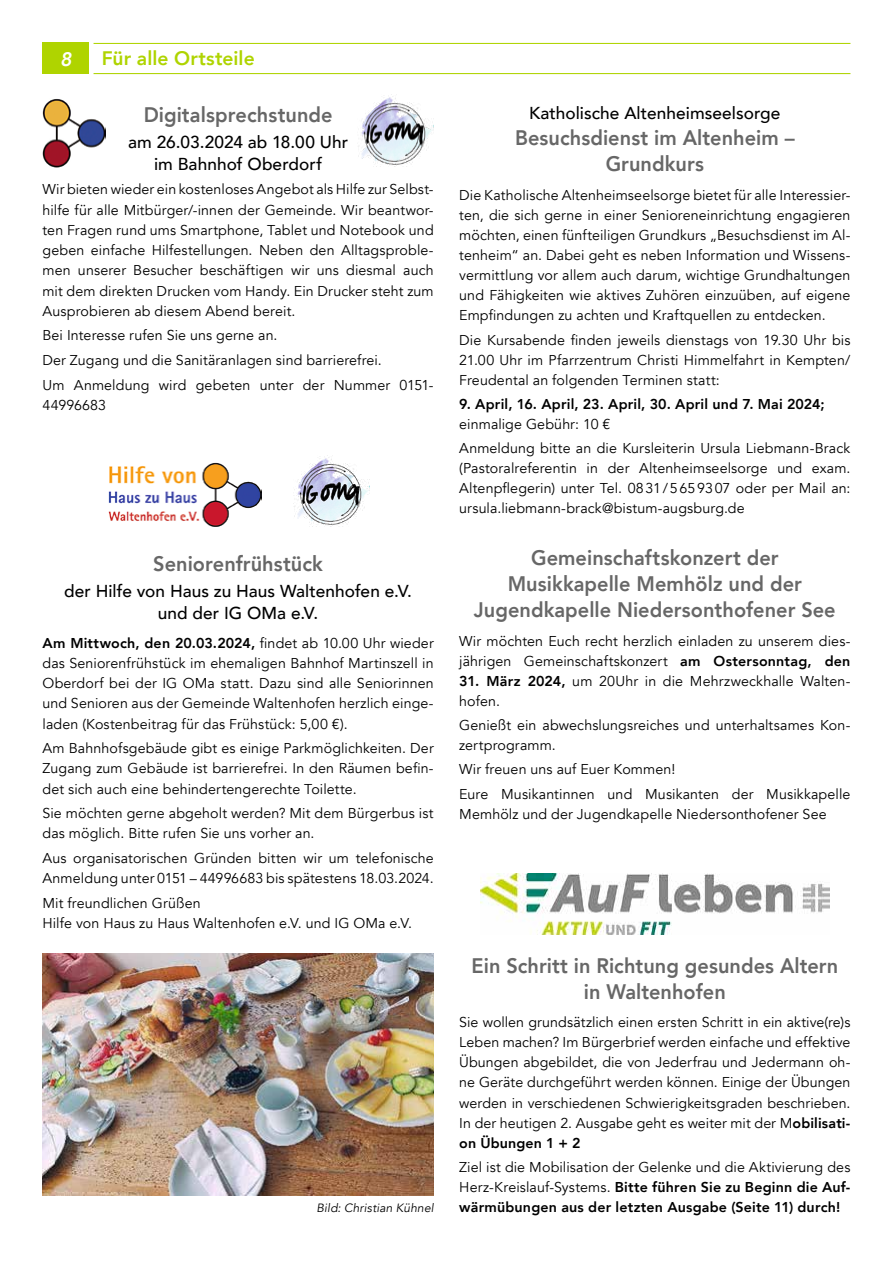
<style>
.page{position:relative;width:893px;height:1263px;background:#fff}
.page>*{position:absolute;margin:0;border:0;box-sizing:border-box;transform-origin:0 0}
.t1{font:800 21px/26.1px "Avenir LT Com";letter-spacing:.005em;color:#676767;text-align:center;scale:.95 1}
.t2{font:800 19.5px "Avenir LT Com";letter-spacing:.005em;color:#afd400}
.t3{font:italic 800 19.5px "Avenir LT Com";color:#fff}
.t4{font:500 17.25px/21.8px "Avenir LT Com";letter-spacing:.005em;color:#000;text-align:center}
.t5{font:14.25px/20.1px "Avenir LT Com";letter-spacing:.01em;color:#000}
.t6{font:800 14.25px "Avenir LT Com";letter-spacing:.015em;color:#000}
.t7{font:italic 12px "Avenir LT Com";letter-spacing:.015em;color:#000}
.s1{font-weight:800}
</style>
<div class="page">
<hr style="left:94px;top:73px;width:756px;height:1px;background:#afd400">
<hr style="left:94px;top:43px;width:756px;height:1px;background:#afd400">
<div style="left:43px;top:43px;width:46px;height:31px;background:#afd400"></div>
<img style="left:480px;top:874px;width:350px;height:60px">
<img style="left:293px;top:457px;width:77px;height:70px">
<img style="left:108px;top:462px;width:153px;height:65px">
<img style="left:43px;top:954px;width:391px;height:242px">
<img style="left:43px;top:99px;width:63px;height:68px">
<img style="left:358px;top:96px;width:76px;height:71px">
<h2 class="t3" style="left:60px;top:48px;width:13px">8</h2>
<h2 class="t2" style="left:102px;top:47px;width:154px">Für alle Ortsteile</h2>
<h1 class="t1" style="left:144px;top:102px;width:200px">Digitalsprechstunde</h1>
<p class="t4" style="left:128px;top:132px;width:221px">am 26.03.2024 ab 18.00 Uhr im Bahnhof Oberdorf</p>
<p class="t5" style="left:43px;top:180px;width:393px;text-align:justify">Wir bieten wieder ein kostenloses Angebot als Hilfe zur Selbst&shy;hilfe für alle Mitbürger/-innen der Gemeinde. Wir beantwor&shy;ten Fragen rund ums Smartphone, Tablet und Notebook und geben einfache Hilfestellungen. Neben den Alltagsproble&shy;men unserer Besucher beschäftigen wir uns diesmal auch mit dem direkten Drucken vom Handy. Ein Drucker steht zum Ausprobieren ab diesem Abend bereit.</p>
<p class="t5" style="left:43px;top:324px;width:393px;line-height:24.5px">Bei Interesse rufen Sie uns gerne an.<br>Der Zugang und die Sanitäranlagen sind barrierefrei.<br>Um Anmeldung wird gebeten unter der Nummer 0151-</p>
<p class="t5" style="left:43px;top:395px;width:65px">44996683</p>
<h1 class="t1" style="left:153px;top:551px;width:180px">Seniorenfrühstück</h1>
<p class="t4" style="left:64px;top:581px;width:349px">der Hilfe von Haus zu Haus Waltenhofen e.V. und der IG OMa e.V.</p>
<p class="t5" style="left:43px;top:633px;width:393px;text-align:justify"><span class="s1">Am Mittwoch, den 20.03.2024,</span> findet ab 10.00 Uhr wieder das Seniorenfrühstück im ehemaligen Bahnhof Martinszell in Oberdorf bei der IG OMa statt. Dazu sind alle Seniorinnen und Senioren aus der Gemeinde Waltenhofen herzlich einge&shy;laden (Kostenbeitrag für das Frühstück: 5,00 €).</p>
<p class="t5" style="left:43px;top:738px;width:393px;text-align:justify">Am Bahnhofsgebäude gibt es einige Parkmöglichkeiten. Der Zugang zum Gebäude ist barrierefrei. In den Räumen befin&shy;det sich auch eine behindertengerechte Toilette.</p>
<p class="t5" style="left:43px;top:803px;width:393px">Sie möchten gerne abgeholt werden? Mit dem Bürgerbus ist das möglich. Bitte rufen Sie uns vorher an.</p>
<p class="t5" style="left:43px;top:848px;width:393px">Aus organisatorischen Gründen bitten wir um telefonische<br>Anmeldung unter 0151 – 44996683 bis spätestens 18.03.2024.</p>
<p class="t5" style="left:43px;top:893px;width:371px">Mit freundlichen Grüßen<br>Hilfe von Haus zu Haus Waltenhofen e.V. und IG OMa e.V.</p>
<p class="t7" style="left:317px;top:1201px;width:119px">Bild: Christian Kühnel</p>
<p class="t4" style="left:529px;top:103px;width:253px">Katholische Altenheimseelsorge</p>
<h1 class="t1" style="left:515px;top:125px;width:296px">Besuchsdienst im Altenheim –<br>Grundkurs</h1>
<p class="t5" style="left:459px;top:185px;width:393px;text-align:justify">Die Katholische Altenheimseelsorge bietet für alle Interessier&shy;ten, die sich gerne in einer Senioreneinrichtung engagieren möchten, einen fünfteiligen Grundkurs „Besuchsdienst im Al&shy;tenheim“ an. Dabei geht es neben Information und Wissens&shy;vermittlung vor allem auch darum, wichtige Grundhaltungen und Fähigkeiten wie aktives Zuhören einzuüben, auf eigene Empfindungen zu achten und Kraftquellen zu entdecken.</p>
<p class="t5" style="left:459px;top:330px;width:393px;text-align:justify">Die Kursabende finden jeweils dienstags von 19.30 Uhr bis 21.00 Uhr im Pfarrzentrum Christi Himmelfahrt in Kempten/ Freudental an folgenden Terminen statt:</p>
<p class="t6" style="left:459px;top:395px;width:367px">9. April, 16. April, 23. April, 30. April und 7. Mai 2024;</p>
<p class="t5" style="left:459px;top:412px;width:393px;line-height:24.3px">einmalige Gebühr: 10 €<br>Anmeldung bitte an die Kursleiterin Ursula Liebmann-Brack</p>
<p class="t5" style="left:459px;top:459px;width:393px;text-align:justify">(Pastoralreferentin in der Altenheimseelsorge und exam.<br>Altenpflegerin) unter Tel. 0831/5659307 oder per Mail an: ursula.liebmann-brack@bistum-augsburg.de</p>
<h1 class="t1" style="left:474px;top:545px;width:382px">Gemeinschaftskonzert der<br>Musikkapelle Memhölz und der<br>Jugendkapelle Niedersonthofener See</h1>
<p class="t5" style="left:459px;top:631px;width:393px">Wir möchten Euch recht herzlich einladen zu unserem dies&shy;jährigen Gemeinschaftskonzert <span class="s1">am Ostersonntag, den</span></p>
<p class="t5" style="left:459px;top:671px;width:393px"><span class="s1">31. März 2024,</span> um 20Uhr in die Mehrzweckhalle Walten&shy;hofen.</p>
<p class="t5" style="left:459px;top:715px;width:393px">Genießt ein abwechslungsreiches und unterhaltsames Kon&shy;zertprogramm.</p>
<p class="t5" style="left:459px;top:757px;width:393px;line-height:24.3px">Wir freuen uns auf Euer Kommen!<br>Eure Musikantinnen und Musikanten der Musikkapelle</p>
<p class="t5" style="left:459px;top:804px;width:369px">Memhölz und der Jugendkapelle Niedersonthofener See</p>
<h1 class="t1" style="left:471px;top:952px;width:387px">Ein Schritt in Richtung gesundes Altern in Waltenhofen</h1>
<p class="t5" style="left:459px;top:1013px;width:393px;text-align:justify">Sie wollen grundsätzlich einen ersten Schritt in ein aktive(re)s Leben machen? Im Bürgerbrief werden einfache und effektive Übungen abgebildet, die von Jederfrau und Jedermann oh&shy;ne Geräte durchgeführt werden können. Einige der Übungen werden in verschiedenen Schwierigkeitsgraden beschrieben.<br>In der heutigen 2. Ausgabe geht es weiter mit der M<span class="s1">obilisati&shy;on Übungen 1 + 2</span></p>
<p class="t5" style="left:459px;top:1157px;width:393px;text-align:justify">Ziel ist die Mobilisation der Gelenke und die Aktivierung des Herz-Kreislauf-Systems. <span class="s1">Bitte führen Sie zu Beginn die Auf&shy;wärmübungen aus der letzten Ausgabe (Seite 11) durch!</span></p>
</div>
